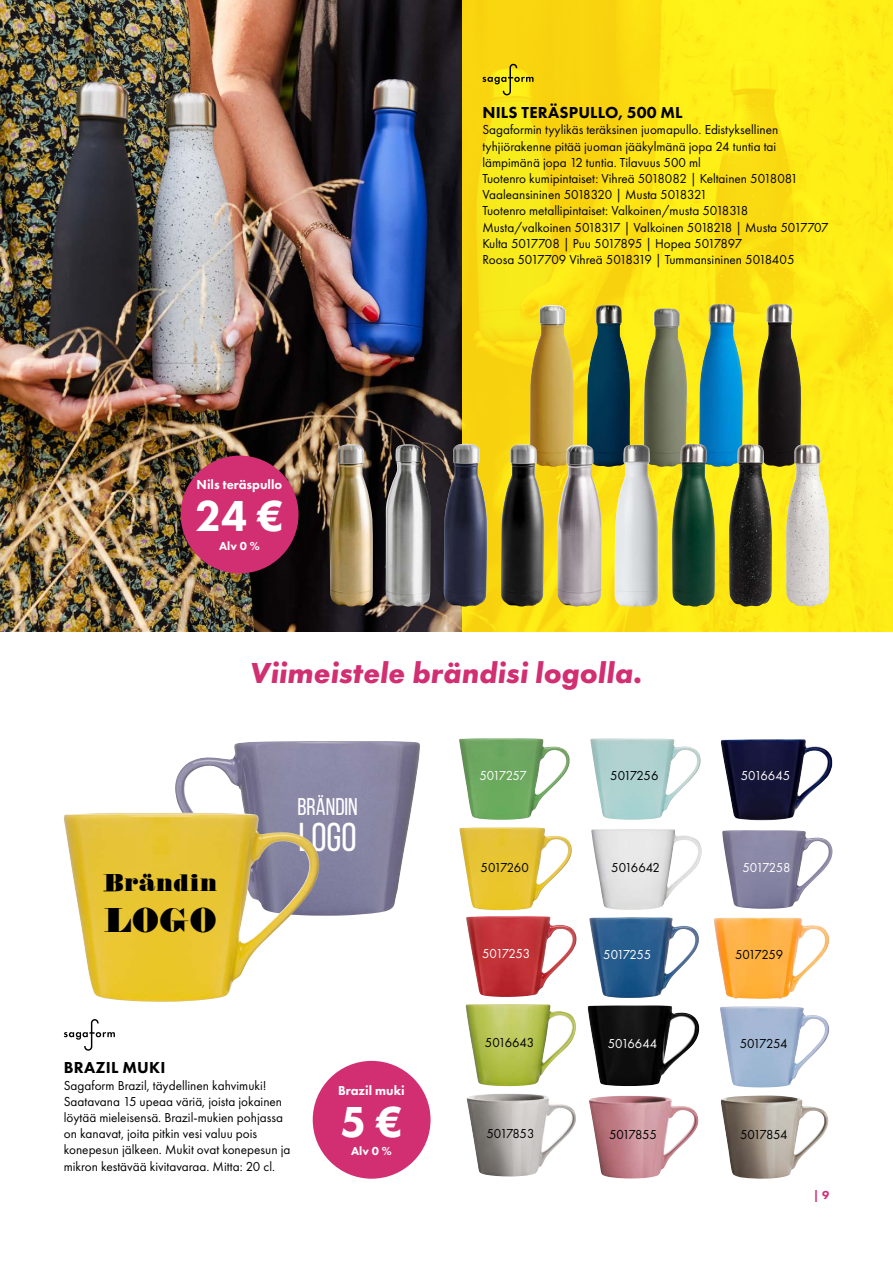
<style>
.page{position:relative;width:893px;height:1263px;background:#fff}
.page>*{position:absolute;margin:0;border:0;box-sizing:border-box;transform-origin:0 0}
.t1{font:800 45px "Futura PT";color:#fff}
.t2{font:40.2px "Bebas Neue";color:#fff}
.t3{font:34.8px "Fette Bauersche Antiqua UNZ Pro";color:#000}
.t4{font:italic 700 30px "Futura PT";color:#d12f72}
.t5{font:24.15px "Bebas Neue";color:#fff}
.t6{font:24.15px "Fette Bauersche Antiqua UNZ Pro";letter-spacing:-.005em;color:#000}
.t7{font:800 16.5px "Futura PT";letter-spacing:.01em;color:#000}
.t8{font:13.5px/16.2px "Futura PT";color:#000}
.t9{font:13.5px "Futura PT";letter-spacing:-.035em;color:#fff}
.t10{font:13.5px "Futura PT";letter-spacing:-.045em;color:#000}
.t11{font:800 13.5px "Futura PT";color:#fff}
.t12{font:13.5px "Futura PT";letter-spacing:-.05em;color:#000}
.t13{font:13.5px "Futura PT";color:#fff}
.t14{font:13.5px "Futura PT";letter-spacing:-.025em;color:#000}
.t15{font:800 12px "Futura PT";color:#fff}
.t16{font:800 12px "Futura PT";color:#d12f72}
</style>
<div class="page">
<img style="left:0;top:0;width:462px;height:631px">
<svg style="left:462px;top:0;width:431px;height:631px;background:#fbe414"></svg>
<div style="left:313px;top:1061px;width:118px;height:118px;background:#d12f72;border-radius:50%"></div>
<div style="left:181px;top:456px;width:118px;height:117px;background:#d12f72;border-radius:50%"></div>
<img style="left:758px;top:304px;width:43px;height:163px">
<img style="left:699px;top:304px;width:44px;height:163px">
<img style="left:587px;top:305px;width:43px;height:162px">
<img style="left:530px;top:305px;width:44px;height:162px">
<img style="left:644px;top:308px;width:43px;height:159px">
<img style="left:672px;top:444px;width:43px;height:162px">
<img style="left:786px;top:445px;width:43px;height:161px">
<img style="left:729px;top:444px;width:43px;height:163px">
<img style="left:614px;top:445px;width:44px;height:161px">
<img style="left:385px;top:444px;width:46px;height:162px">
<img style="left:329px;top:444px;width:44px;height:163px">
<img style="left:501px;top:444px;width:43px;height:163px">
<img style="left:444px;top:444px;width:43px;height:163px">
<img style="left:557px;top:445px;width:45px;height:161px">
<svg style="left:482px;top:64px;width:51px;height:31px;background:#ddc812"></svg>
<svg style="left:64px;top:1019px;width:51px;height:32px"></svg>
<img style="left:590px;top:738px;width:111px;height:82px">
<img style="left:591px;top:829px;width:111px;height:81px">
<img style="left:588px;top:1005px;width:111px;height:81px">
<img style="left:722px;top:830px;width:110px;height:79px">
<img style="left:175px;top:741px;width:245px;height:175px">
<img style="left:459px;top:827px;width:113px;height:83px">
<img style="left:466px;top:1093px;width:110px;height:83px">
<img style="left:721px;top:1095px;width:108px;height:84px">
<img style="left:589px;top:1096px;width:109px;height:82px">
<img style="left:721px;top:739px;width:112px;height:81px">
<img style="left:720px;top:1006px;width:109px;height:81px">
<img style="left:589px;top:917px;width:110px;height:81px">
<img style="left:459px;top:738px;width:111px;height:82px">
<img style="left:714px;top:917px;width:115px;height:82px">
<img style="left:465px;top:1004px;width:111px;height:82px">
<img style="left:466px;top:916px;width:110px;height:81px">
<img style="left:64px;top:813px;width:256px;height:189px">
<p class="t11" style="left:197px;top:476px;width:87px">Nils teräspullo</p>
<h1 class="t1" style="left:195px;top:488px;width:90px">24 €</h1>
<p class="t15" style="left:219px;top:538px;width:42px">Alv 0 %</p>
<p class="t7" style="left:482px;top:102px;width:202px">NILS TERÄSPULLO, 500 ML</p>
<p class="t8" style="left:482px;top:122px;width:348px">Sagaformin tyylikäs teräksinen juomapullo. Edistyksellinen tyhjiörakenne pitää juoman jääkylmänä jopa 24 tuntia tai lämpimänä jopa 12 tuntia. Tilavuus 500 ml<br>Tuotenro kumipintaiset: Vihreä 5018082 | Keltainen 5018081<br>Vaaleansininen 5018320 | Musta 5018321<br>Tuotenro metallipintaiset: Valkoinen/musta 5018318<br>Musta/valkoinen 5018317 | Valkoinen 5018218 | Musta 5017707<br>Kulta 5017708 | Puu 5017895 | Hopea 5017897<br>Roosa 5017709 Vihreä 5018319 | Tummansininen 5018405</p>
<h3 class="t4" style="left:250px;top:654px;width:394px">Viimeistele brändisi logolla.</h3>
<h3 class="t6" style="left:103px;top:866px;width:116px">Brändin</h3>
<h3 class="t3" style="left:103px;top:896px;width:115px">LOGO</h3>
<h3 class="t5" style="left:297px;top:794px;width:62px">BRÄNDIN</h3>
<h2 class="t2" style="left:299px;top:815px;width:60px">LOGO</h2>
<p class="t7" style="left:64px;top:1058px;width:103px">BRAZIL MUKI</p>
<p class="t8" style="left:64px;top:1077px;width:228px">Sagaform Brazil, täydellinen kahvimuki!<br>Saatavana 15 upeaa väriä, joista jokainen löytää mieleisensä. Brazil-mukien pohjassa on kanavat, joita pitkin vesi valuu pois konepesun jälkeen. Mukit ovat konepesun ja mikron kestävää kivitavaraa. Mitta: 20 cl.</p>
<p class="t11" style="left:338px;top:1082px;width:68px">Brazil muki</p>
<h1 class="t1" style="left:340px;top:1093px;width:64px">5 €</h1>
<p class="t15" style="left:351px;top:1144px;width:42px">Alv 0 %</p>
<p class="t9" style="left:479px;top:768px;width:49px">5017257</p>
<p class="t10" style="left:610px;top:768px;width:50px">5017256</p>
<p class="t10" style="left:481px;top:859px;width:50px">5017260</p>
<p class="t14" style="left:611px;top:859px;width:50px">5016642</p>
<p class="t9" style="left:482px;top:945px;width:50px">5017253</p>
<p class="t9" style="left:603px;top:946px;width:50px">5017255</p>
<p class="t8" style="left:485px;top:1034px;width:51px">5016643</p>
<p class="t13" style="left:608px;top:1036px;width:51px">5016644</p>
<p class="t12" style="left:486px;top:1125px;width:49px">5017853</p>
<p class="t12" style="left:609px;top:1127px;width:49px">5017855</p>
<p class="t13" style="left:741px;top:768px;width:51px">5016645</p>
<p class="t9" style="left:742px;top:859px;width:50px">5017258</p>
<p class="t10" style="left:735px;top:946px;width:50px">5017259</p>
<p class="t10" style="left:740px;top:1036px;width:49px">5017254</p>
<p class="t12" style="left:740px;top:1127px;width:49px">5017854</p>
<p class="t16" style="left:813px;top:1187px;width:18px">| 9</p>
</div>
